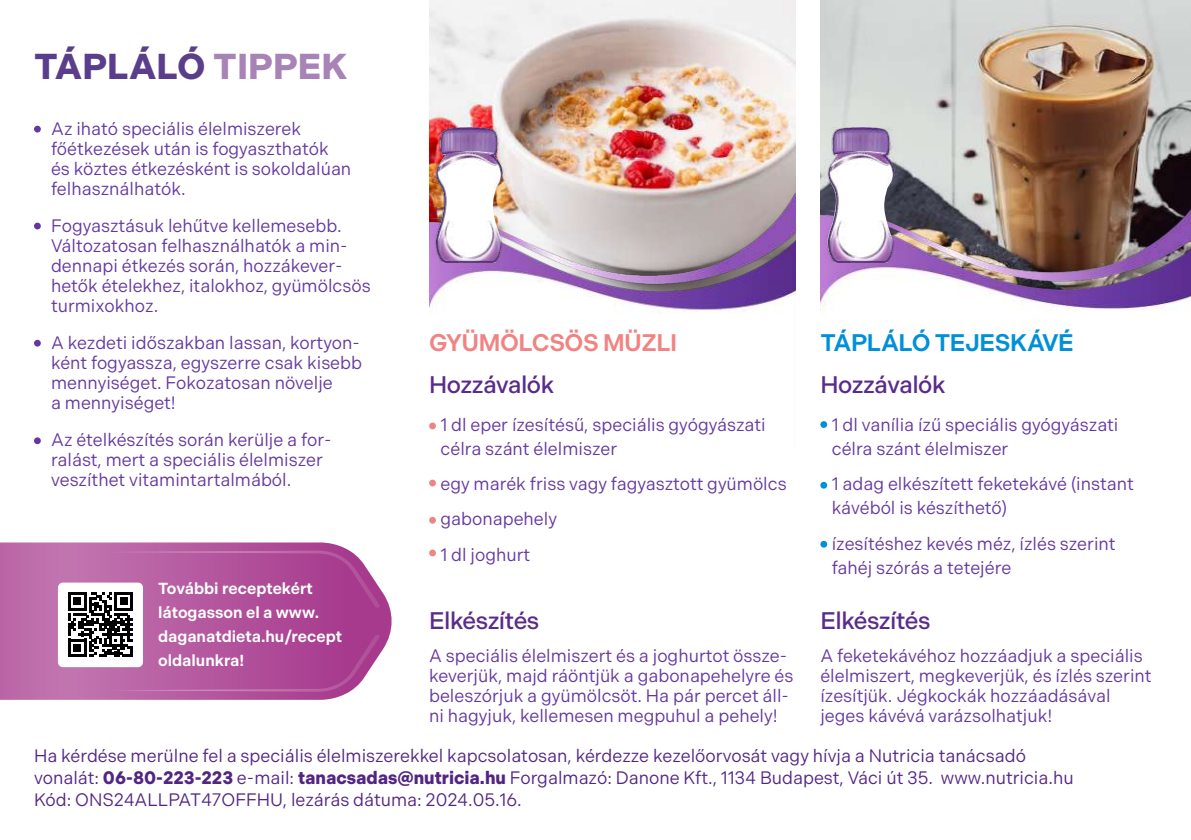
<style>
.page{position:relative;width:1191px;height:840px;background:#fff}
.page>*{position:absolute;margin:0;border:0;box-sizing:border-box;transform-origin:0 0}
.t1{font:700 36px "Indivisible";color:#5a3e8b}
.t2{font:500 24px "Indivisible";letter-spacing:-.02em;color:#592b8a}
.t3{font:600 24px "Indivisible";letter-spacing:-.02em;color:#0090d7}
.t4{font:600 24px "Indivisible";letter-spacing:-.02em;color:#f08482}
.t5{font:18px/20px "Indivisible";color:#64379f}
.t6{font:18px/22px "Indivisible";color:#522583}
.t7{font:600 16px/24px "Indivisible";color:#fff}
.s1{color:#a883b5}
.s2{font-weight:700}
</style>
<div class="page">
<img style="left:429px;top:0;width:366px;height:190px">
<img style="left:820px;top:0;width:371px;height:190px">
<img style="left:429px;top:190px;width:366px;height:240px">
<img style="left:820px;top:190px;width:371px;height:238px">
<svg style="left:0;top:542px;width:392px;height:157px;background:#c379b2"></svg>
<div style="left:58px;top:582px;width:85px;height:84px;background:#fff;border-radius:5px"></div>
<svg style="left:68px;top:550px;width:312px;height:141px;background:#af5f9c"></svg>
<div style="left:429px;top:422px;width:7px;height:7px;background:#f08482;border-radius:50%"></div>
<div style="left:34px;top:126px;width:7px;height:6px;background:#64379f;border-radius:50%"></div>
<div style="left:34px;top:222px;width:7px;height:7px;background:#64379f;border-radius:50%"></div>
<div style="left:34px;top:437px;width:7px;height:7px;background:#64379f;border-radius:50%"></div>
<div style="left:34px;top:339px;width:7px;height:7px;background:#64379f;border-radius:50%"></div>
<div style="left:820px;top:421px;width:7px;height:6px;background:#0090d7;border-radius:50%"></div>
<svg style="left:820px;top:481px;width:7px;height:7px"></svg>
<div style="left:820px;top:540px;width:7px;height:7px;background:#0090d7;border-radius:50%"></div>
<div style="left:429px;top:479px;width:7px;height:7px;background:#f08482;border-radius:50%"></div>
<div style="left:429px;top:549px;width:7px;height:7px;background:#f08482;border-radius:50%"></div>
<div style="left:429px;top:516px;width:7px;height:7px;background:#f08482;border-radius:50%"></div>
<img style="left:432px;top:128px;width:74px;height:134px">
<img style="left:823px;top:128px;width:74px;height:134px">
<h1 class="t1" style="left:34px;top:45px;width:315px">TÁPLÁLÓ <span class="s1">TIPPEK</span></h1>
<p class="t5" style="left:51px;top:119px;width:302px">Az iható speciális élelmiszerek főétkezések után is fogyaszthatók és köztes étkezésként is sokoldalúan felhasználhatók.</p>
<p class="t5" style="left:51px;top:216px;width:321px">Fogyasztásuk lehűtve kellemesebb.<br>Változatosan felhasználhatók a min&shy;dennapi étkezés során, hozzákever&shy;hetők ételekhez, italokhoz, gyümölcsös turmixokhoz.</p>
<p class="t5" style="left:51px;top:333px;width:312px">A kezdeti időszakban lassan, kortyon&shy;ként fogyassza, egyszerre csak kisebb mennyiséget. Fokozatosan növelje<br>a mennyiséget!</p>
<p class="t5" style="left:51px;top:430px;width:282px">Az ételkészítés során kerülje a for&shy;ralást, mert a speciális élelmiszer veszíthet vitamintartalmából.</p>
<h2 class="t4" style="left:429px;top:329px;width:250px">GYÜMÖLCSÖS MÜZLI</h2>
<h2 class="t3" style="left:820px;top:329px;width:255px">TÁPLÁLÓ TEJESKÁVÉ</h2>
<h2 class="t2" style="left:429px;top:371px;width:127px">Hozzávalók</h2>
<h2 class="t2" style="left:820px;top:371px;width:127px">Hozzávalók</h2>
<p class="t5" style="left:440px;top:412px;width:327px;line-height:24px">1 dl eper ízesítésű, speciális gyógyászati célra szánt élelmiszer</p>
<p class="t5" style="left:440px;top:466px;width:348px;line-height:35.4px">egy marék friss vagy fagyasztott gyümölcs gabonapehely<br>1 dl joghurt</p>
<p class="t5" style="left:831px;top:412px;width:288px;line-height:24px">1 dl vanília ízű speciális gyógyászati célra szánt élelmiszer</p>
<p class="t5" style="left:831px;top:471px;width:303px;line-height:24px">1 adag elkészített feketekávé (instant kávéból is készíthető)</p>
<p class="t5" style="left:831px;top:531px;width:285px;line-height:24px">ízesítéshez kevés méz, ízlés szerint fahéj szórás a tetejére</p>
<p class="t7" style="left:158px;top:576px;width:186px">További receptekért látogasson el a www. daganatdieta.hu/recept oldalunkra!</p>
<h2 class="t2" style="left:429px;top:606px;width:112px">Elkészítés</h2>
<h2 class="t2" style="left:820px;top:606px;width:112px">Elkészítés</h2>
<p class="t5" style="left:820px;top:645px;width:333px">A feketekávéhoz hozzáadjuk a speciális élelmiszert, megkeverjük, és ízlés szerint ízesítjük. Jégkockák hozzáadásával jeges kávévá varázsolhatjuk!</p>
<p class="t5" style="left:429px;top:645px;width:366px">A speciális élelmiszert és a joghurtot össze&shy;keverjük, majd ráöntjük a gabonapehelyre és beleszórjuk a gyümölcsöt. Ha pár percet áll&shy;ni hagyjuk, kellemesen megpuhul a pehely!</p>
<p class="t6" style="left:34px;top:744px;width:1041px">Ha kérdése merülne fel a speciális élelmiszerekkel kapcsolatosan, kérdezze kezelőorvosát vagy hívja a Nutricia tanácsadó vonalát: <span class="s2">06-80-223-223</span> e-mail: <span class="s2">tanacsadas@nutricia.hu</span> Forgalmazó: Danone Kft., 1134 Budapest, Váci út 35. www.nutricia.hu<br>Kód: ONS24ALLPAT47OFFHU, lezárás dátuma: 2024.05.16.</p>
</div>
